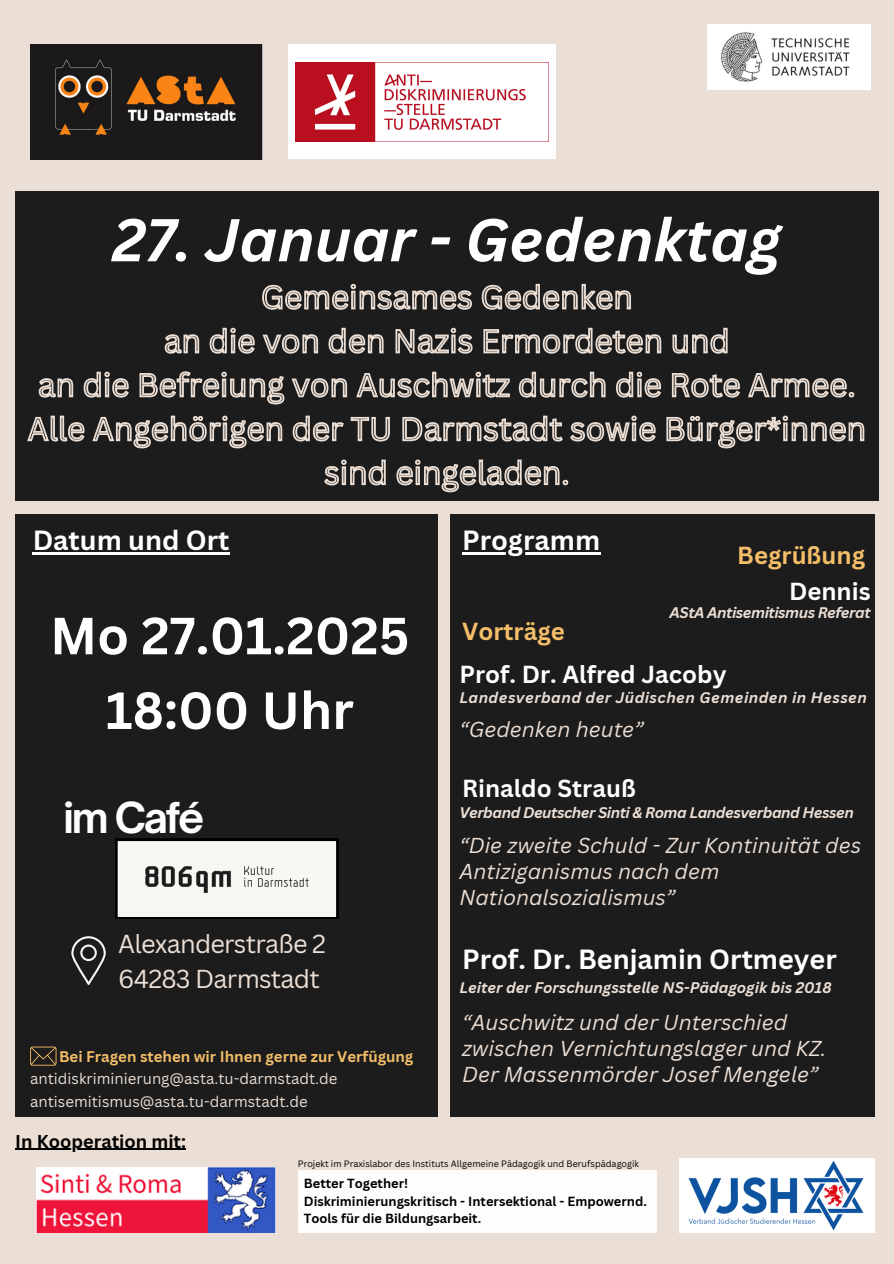
<style>
.page{position:relative;width:894px;height:1264px;background:#fff}
.page>*{position:absolute;margin:0;border:0;box-sizing:border-box;transform-origin:0 0}
.t1{font:italic 700 58.95px "Canva Sans";color:#fff}
.t2{font:700 51px "Canva Sans";color:#fff}
.t3{font:700 40.8px "Open Sauce One";letter-spacing:-.06em;color:#fff}
.t4{font:700 27px "Canva Sans";color:#fff}
.t5{font:25.35px/34.8px "Canva Sans";letter-spacing:-.03em;color:#ebded4}
.t6{font:700 24px "Canva Sans";color:#fff}
.t7{font:700 24px "Canva Sans";color:#f4be69}
.t8{font:italic 21px/25.8px "Canva Sans";color:#ebded4}
.t9{font:700 18.15px "Canva Sans";color:#000}
.t10{font:15px "Canva Sans";color:#ebded4}
.t11{font:italic 700 15px "Canva Sans";letter-spacing:-.03em;color:#ebded4}
.t12{font:italic 700 15px "Canva Sans";color:#ebded4}
.t13{font:italic 700 15px "Canva Sans";letter-spacing:.03em;color:#ebded4}
.t14{font:700 15px "Canva Sans";color:#f4be69}
.t15{font:700 12.9px "Canva Sans";color:#000}
.t16{font:9px "Canva Sans";color:#000}
</style>
<div class="page">
<div style="left:0;top:0;width:893px;height:1263px;background:#ebded4"></div>
<div style="left:287px;top:45px;width:268px;height:114px;background:#fff"></div>
<img style="left:295px;top:62px;width:253px;height:80px">
<div style="left:15px;top:192px;width:863px;height:309px;background:#1c1c1c"></div>
<img style="left:707px;top:24px;width:163px;height:65px">
<div style="left:15px;top:514px;width:422px;height:602px;background:#1c1c1c"></div>
<div style="left:449px;top:514px;width:425px;height:602px;background:#1c1c1c"></div>
<svg style="left:115px;top:838px;width:223px;height:80px;background:#d8d7d3"></svg>
<svg style="left:71px;top:936px;width:35px;height:48px"></svg>
<svg style="left:30px;top:1046px;width:26px;height:19px"></svg>
<img style="left:37px;top:1167px;width:238px;height:65px">
<div style="left:298px;top:1169px;width:358px;height:63px;background:#fefdfd"></div>
<img style="left:30px;top:45px;width:232px;height:114px">
<img style="left:679px;top:1158px;width:194px;height:74px">
<hr style="left:33px;top:552px;width:197px;height:2px;background:#fff">
<hr style="left:462px;top:552px;width:138px;height:2px;background:#fff">
<svg style="left:262px;top:283px;width:369px;height:27px"></svg>
<svg style="left:164px;top:327px;width:564px;height:27px"></svg>
<svg style="left:38px;top:371px;width:817px;height:34px"></svg>
<svg style="left:27px;top:415px;width:838px;height:34px"></svg>
<svg style="left:324px;top:459px;width:245px;height:34px"></svg>
<hr style="left:15px;top:1148px;width:171px;height:1px;background:#000">
<p class="t1" style="left:112px;top:198px;width:670px">27. Januar - Gedenktag</p>
<p class="t4" style="left:33px;top:521px;width:198px">Datum und Ort</p>
<p class="t4" style="left:462px;top:521px;width:139px">Programm</p>
<h5 class="t2" style="left:50px;top:599px;width:361px">Mo 27.01.2025</h5>
<p class="t7" style="left:462px;top:614px;width:104px">Vorträge</p>
<h4 class="t7" style="left:737px;top:539px;width:129px">Begrüßung</h4>
<p class="t6" style="left:788px;top:574px;width:83px">Dennis</p>
<p class="t11" style="left:669px;top:601px;width:202px">AStA Antisemitismus Referat</p>
<p class="t2" style="left:106px;top:674px;width:249px">18:00 Uhr</p>
<p class="t3" style="left:64px;top:792px;width:142px">im Café</p>
<p class="t5" style="left:118px;top:925px;width:209px">Alexanderstraße 2<br>64283 Darmstadt</p>
<p class="t14" style="left:59px;top:1045px;width:355px">Bei Fragen stehen wir Ihnen gerne zur Verfügung</p>
<p class="t10" style="left:30px;top:1068px;width:309px">antidiskriminierung@asta.tu-darmstadt.de</p>
<p class="t10" style="left:30px;top:1091px;width:279px">antisemitismus@asta.tu-darmstadt.de</p>
<p class="t9" style="left:15px;top:1128px;width:172px">In Kooperation mit:</p>
<p class="t6" style="left:459px;top:657px;width:269px">Prof. Dr. Alfred Jacoby</p>
<p class="t13" style="left:459px;top:686px;width:409px">Landesverband der Jüdischen Gemeinden in Hessen</p>
<h5 class="t8" style="left:459px;top:716px;width:186px">“Gedenken heute”</h5>
<h2 class="t6" style="left:462px;top:771px;width:175px">Rinaldo Strauß</h2>
<h3 class="t11" style="left:459px;top:802px;width:396px">Verband Deutscher Sinti &amp; Roma Landesverband Hessen</h3>
<p class="t8" style="left:459px;top:832px;width:403px">“Die zweite Schuld - Zur Kontinuität des<br>Antiziganismus nach dem<br>Nationalsozialismus”</p>
<h2 class="t4" style="left:462px;top:939px;width:376px">Prof. Dr. Benjamin Ortmeyer</h2>
<h6 class="t12" style="left:459px;top:976px;width:373px">Leiter der Forschungsstelle NS-Pädagogik bis 2018</h6>
<p class="t8" style="left:462px;top:1008px;width:366px">“Auschwitz und der Unterschied zwischen Vernichtungslager und KZ.</p>
<h5 class="t8" style="left:462px;top:1060px;width:358px">Der Massenmörder Josef Mengele”</h5>
<p class="t16" style="left:298px;top:1156px;width:342px">Projekt im Praxislabor des Instituts Allgemeine Pädagogik und Berufspädagogik</p>
<p class="t15" style="left:304px;top:1174px;width:106px">Better Together!</p>
<p class="t15" style="left:304px;top:1191px;width:344px">Diskriminierungskritisch - Intersektional - Empowernd.</p>
<p class="t15" style="left:304px;top:1208px;width:179px">Tools für die Bildungsarbeit.</p>
</div>
